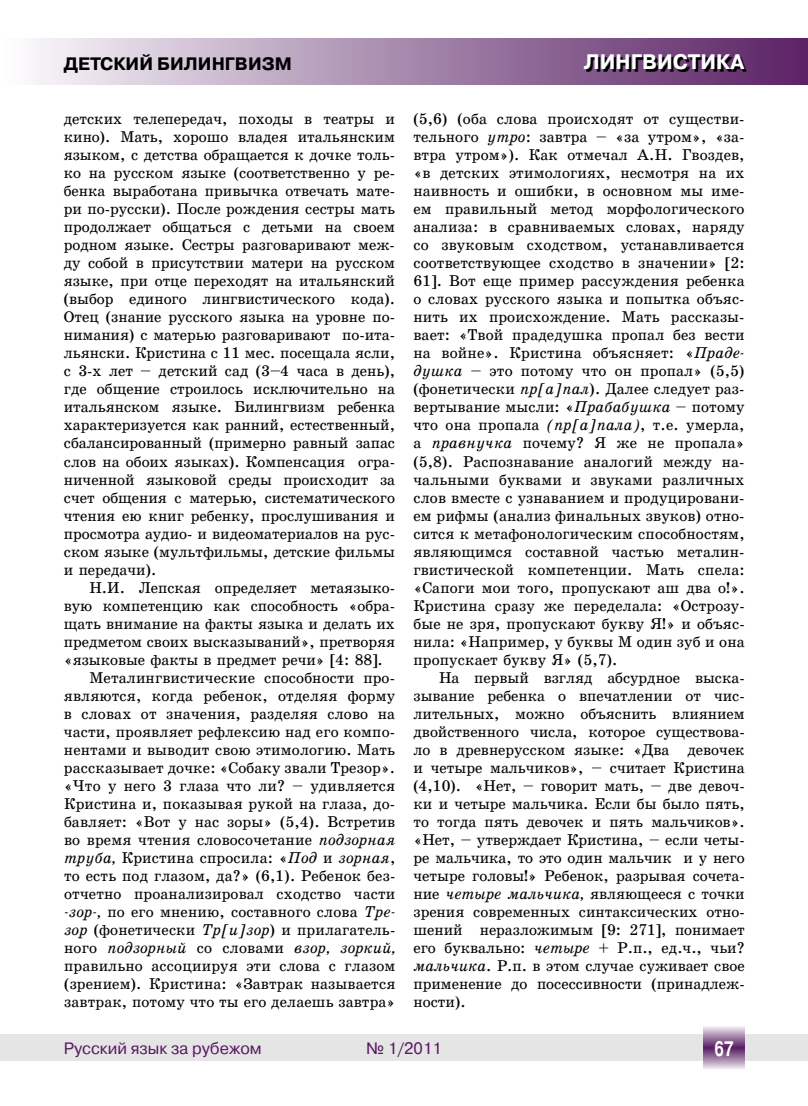
<style>
.page{position:relative;width:808px;height:1106px;background:#fff}
.page>*{position:absolute;margin:0;border:0;box-sizing:border-box;transform-origin:0 0}
.t1{font:700 21px "Pragmatica C";color:#fff}
.t2{font:700 21px "Pragmatica C";color:#fff;scale:.7 1}
.t3{font:700 18px "Pragmatica C";color:#000}
.t4{font:16.5px "Pragmatica C";color:#571761}
.t5{font:15px/18px "School Plain";letter-spacing:.01em;color:#000;text-align:justify}
.t6{font:italic 15px "School";letter-spacing:.01em;color:#000}
.s1{font-family:"School";font-style:italic}
.s2{font-family:"School Plain";font-style:normal}
</style>
<div class="page">
<div style="left:0;top:1034px;width:808px;height:26px;background:#e5e5e5"></div>
<svg style="left:704px;top:1026px;width:40px;height:43px"></svg>
<div style="left:0;top:38px;width:808px;height:46px;background:linear-gradient(to right,#fafafc,#581f62)"></div>
<svg style="left:586px;top:56px;width:161px;height:16px"></svg>
<p class="t3" style="left:64px;top:54px;width:28px">Детский</p>
<p class="t3" style="left:157px;top:54px;width:15px">билингвизм</p>
<h1 class="t1" style="left:584px;top:51px;width:162px">ЛИНГВИСТИКА</h1>
<p class="t5" style="left:64px;top:110px;width:333px">детских телепередач, походы в театры и кино). Мать, хорошо владея итальянским языком, с детства обращается к дочке толь&shy;ко на русском языке (соответственно у ре&shy;бенка выработана привычка отвечать мате&shy;ри по-русски). После рождения сестры мать продолжает общаться с детьми на своем родном языке. Сестры разговаривают меж&shy;ду собой в присутствии матери на русском языке, при отце переходят на итальянский (выбор единого лингвистического кода).<br>Отец (знание русского языка на уровне по&shy;нимания) с матерью разговаривают по-ита&shy;льянски. Кристина с 11 мес. посещала ясли, с 3-х лет – детский сад (3–4 часа в день), где общение строилось исключительно на итальянском языке. Билингвизм ребенка характеризуется как ранний, естественный, сбалансированный (примерно равный запас слов на обоих языках). Компенсация огра&shy;ниченной языковой среды происходит за счет общения с матерью, систематического чтения ею книг ребенку, прослушивания и просмотра аудио- и видеоматериалов на рус&shy;ском языке (мультфильмы, детские фильмы и передачи).</p>
<p class="t5" style="left:89px;top:578px;width:307px">Н.И. Лепская определяет метаязыко-</p>
<p class="t5" style="left:64px;top:596px;width:333px">вую компетенцию как способность «обра-</p>
<p class="t5" style="left:64px;top:614px;width:333px">щать внимание на факты языка и делать их</p>
<p class="t5" style="left:64px;top:632px;width:333px">предметом своих высказываний», претворяя</p>
<p class="t5" style="left:64px;top:650px;width:320px">«языковые факты в предмет речи» [4: 88].</p>
<p class="t5" style="left:89px;top:668px;width:307px">Металингвистические способности про-</p>
<p class="t5" style="left:64px;top:686px;width:333px">являются, когда ребенок, отделяя форму</p>
<p class="t5" style="left:64px;top:704px;width:333px">в словах от значения, разделяя слово на</p>
<p class="t5" style="left:64px;top:722px;width:333px">части, проявляет рефлексию над его компо-</p>
<p class="t5" style="left:64px;top:740px;width:333px">нентами и выводит свою этимологию. Мать</p>
<p class="t5" style="left:64px;top:758px;width:333px">рассказывает дочке: «Собаку звали Трезор».</p>
<p class="t5" style="left:64px;top:776px;width:333px">«Что у него 3 глаза что ли? – удивляется</p>
<p class="t5" style="left:64px;top:794px;width:333px">Кристина и, показывая рукой на глаза, до-</p>
<p class="t5" style="left:64px;top:812px;width:333px">бавляет: «Вот у нас зоры» (5,4). Встретив</p>
<p class="t5" style="left:64px;top:830px;width:273px">во время чтения словосочетание <span class="s1">подзорная</span></p>
<p class="t6" style="left:64px;top:848px;width:11px">труба</p>
<p class="t5" style="left:112px;top:848px;width:187px"><span class="s1">,</span> Кристина спросила: «<span class="s1">Под</span></p>
<p class="t6" style="left:323px;top:848px;width:25px"><span class="s2">и</span> зорная</p>
<p class="t5" style="left:64px;top:848px;width:333px;text-indent:326px">, то есть под глазом, да?» (6,1). Ребенок без&shy;отчетно проанализировал сходство части <span class="s1">-зор-,</span> по его мнению, составного слова <span class="s1">Тре-</span></p>
<p class="t6" style="left:64px;top:920px;width:9px">зор</p>
<p class="t5" style="left:94px;top:920px;width:303px">(фонетически <span class="s1">Тр[и]зор</span>) и прилагатель-</p>
<p class="t6" style="left:64px;top:938px;width:63px"><span class="s2">ного</span> подзорный</p>
<p class="t5" style="left:197px;top:938px;width:106px">со словами <span class="s1">взор</span></p>
<p class="t6" style="left:326px;top:938px;width:14px">, зоркий</p>
<p class="t6" style="left:392px;top:938px;width:5px">,</p>
<p class="t5" style="left:64px;top:956px;width:333px">правильно ассоциируя эти слова с глазом (зрением). Кристина: «Завтрак называется завтрак, потому что ты его делаешь завтра»</p>
<p class="t5" style="left:413px;top:110px;width:333px">(5,6) (оба слова происходят от существи&shy;тельного <span class="s1">утро</span></p>
<p class="t5" style="left:413px;top:128px;width:333px;text-indent:112px">: завтра – «за утром», «за&shy;втра утром»). Как отмечал А.Н. Гвоздев, «в детских этимологиях, несмотря на их наивность и ошибки, в основном мы име&shy;ем правильный метод морфологического анализа: в сравниваемых словах, наряду со звуковым сходством, устанавливается соответствующее сходство в значении» [2:<br>61]. Вот еще пример рассуждения ребенка о словах русского языка и попытка объяс&shy;нить их происхождение. Мать рассказы&shy;вает: «Твой прадедушка пропал без вести на войне». Кристина объясняет: «<span class="s1">Праде</span></p>
<p class="t6" style="left:740px;top:344px;width:6px">-</p>
<p class="t5" style="left:413px;top:362px;width:333px"><span class="s1">душка –</span> это потому что он пропал» (5,5) (фонетически <span class="s1">пр[а]пал</span>). Далее следует раз&shy;вертывание мысли: «<span class="s1">Прабабу</span></p>
<p class="t5" style="left:413px;top:398px;width:333px;text-align:right"><span class="s1">шка</span> – потому<br>что она пропала <span class="s1">(пр[а]пала)</span>, т.е. умерла,</p>
<p class="t6" style="left:413px;top:434px;width:38px"><span class="s2">а</span> правну</p>
<p class="t6" style="left:485px;top:434px;width:19px">чка</p>
<p class="t5" style="left:413px;top:434px;width:333px;text-indent:109px">почему? Я же не пропала» (5,8). Распознавание аналогий между на&shy;чальными буквами и звуками различных слов вместе с узнаванием и продуцировани&shy;ем рифмы (анализ финальных звуков) отно&shy;сится к метафонологическим способностям, являющимся составной частью металин&shy;гвистической компетенции. Мать спела: «Сапоги мои того, пропускают аш два о!».<br>Кристина сразу же переделала: «Острозу&shy;бые не зря, пропускают букву Я!» и объяс&shy;нила: «Например, у буквы М один зуб и она пропускает букву Я» (5,7).</p>
<p class="t5" style="left:413px;top:668px;width:333px;text-indent:26px">На первый взгляд абсурдное выска&shy;зывание ребенка о впечатлении от чис&shy;лительных, можно объяснить влиянием двойственного числа, которое существова&shy;ло в древнерусском языке: «Два девочек и четыре мальчиков», – считает Кристина (4,10). «Нет, – говорит мать, – две девоч&shy;ки и четыре мальчика. Если бы было пять, то тогда пять девочек и пять мальчиков». «Нет, – утверждает Кристина, – если четы&shy;ре мальчика, то это один мальчик и у него четыре головы!» Ребенок, разрывая сочета-</p>
<p class="t6" style="left:413px;top:884px;width:51px"><span class="s2">ние</span> четыремал</p>
<p class="t5" style="left:413px;top:884px;width:333px;text-indent:123px"><span class="s1">ьчика,</span> являющееся с точки зрения современных синтаксических отно&shy;шений неразложимым [9: 271], понимает его буквально: <span class="s1">четыре</span></p>
<p class="t5" style="left:598px;top:938px;width:148px">+ Р.п., ед.ч., чьи?</p>
<p class="t5" style="left:413px;top:956px;width:333px;text-indent:29px"><span class="s1">ьчика</span> . Р.п. в этом случае суживает свое применение до посессивности (принадлеж&shy;ности).</p>
<p class="t6" style="left:413px;top:956px;width:11px">мал</p>
<p class="t4" style="left:64px;top:1039px;width:199px">Русский язык за рубежом</p>
<p class="t4" style="left:366px;top:1039px;width:77px">№ 1/2011</p>
<h1 class="t2" style="left:714px;top:1037px;width:29px">67</h1>
</div>
